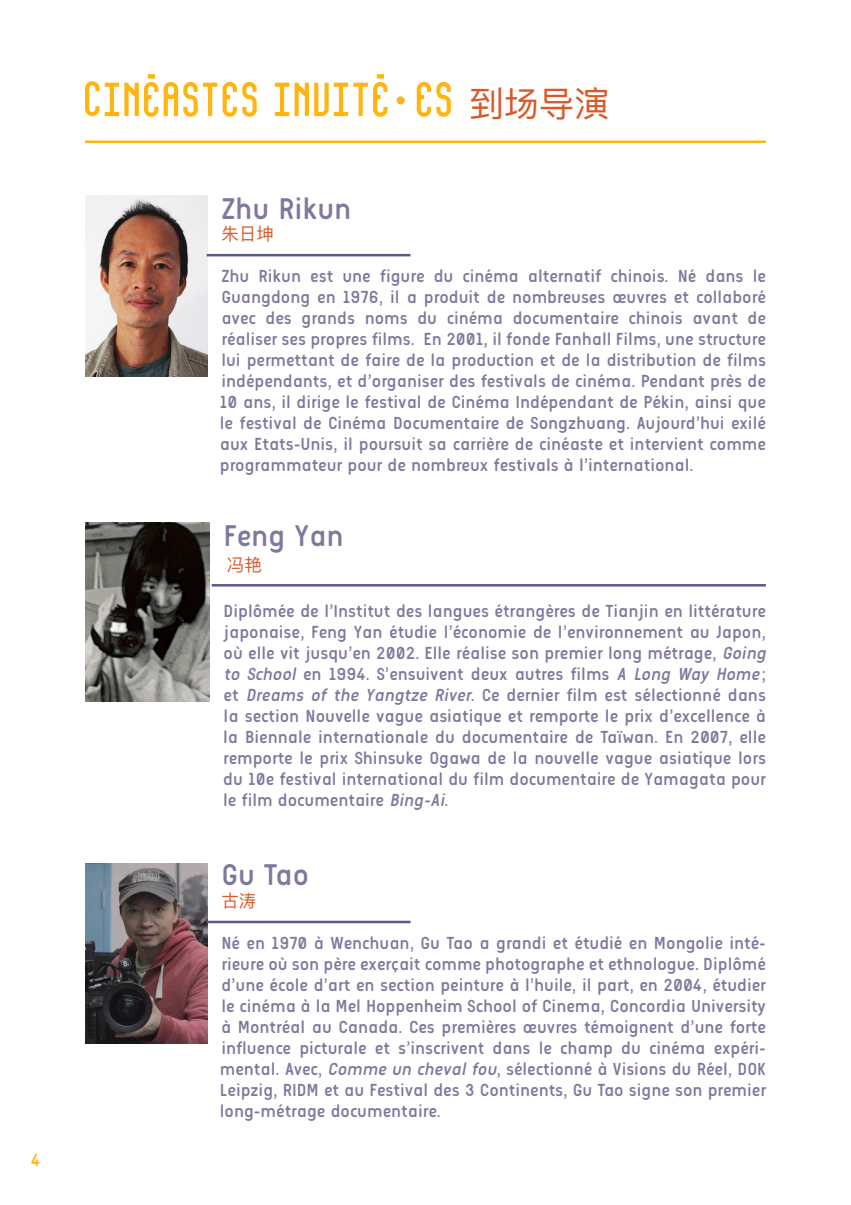
<style>
.page{position:relative;width:851px;height:1205px;background:#fff}
.page>*{position:absolute;margin:0;border:0;box-sizing:border-box;transform-origin:0 0}
.type_d_event{font:65px "brevedecomptoir 3";color:#ffb40f}
.lieu{font:30px "Easyrounded";color:#7f789c}
.lieu-2{font:17.5px/21px "Easyrounded";color:#7f789c;text-align:justify}
.lieu-3{font:17.5px "Ping Fang HK";color:#da5928}
.t1{font:17.5px "Easyrounded";color:#ffb40f}
.s1{font-family:"Easyrounded"}
.s2{font-family:"Ping Fang HK";font-size:35px;color:#da5928}
.s3{font-family:"Ping Fang SC"}
.s4{font-style:italic}
</style>
<div class="page">
<img style="left:85px;top:196px;width:122px;height:180px">
<img style="left:85px;top:523px;width:124px;height:179px">
<img style="left:85px;top:863px;width:122px;height:180px">
<hr style="left:207px;top:254px;width:203px;height:2px;background:#5b5886">
<hr style="left:207px;top:921px;width:203px;height:2px;background:#5b5886">
<hr style="left:212px;top:584px;width:553px;height:2px;background:#5b5886">
<hr style="left:85px;top:140px;width:680px;height:3px;background:#ffb40f">
<p class="t1" style="left:31px;top:1150px;width:11px">4</p>
<p class="type_d_event" style="left:85px;top:56px;width:525px">CINÉASTES INVITÉ<span class="s1">·</span>ES <span class="s2">到场导演</span></p>
<p class="lieu" style="left:221px;top:192px;width:131px">Zhu Rikun</p>
<p class="lieu-3" style="left:221px;top:223px;width:54px">朱日坤</p>
<p class="lieu-2" style="left:220px;top:266px;width:547px">Zhu Rikun est une figure du cinéma alternatif chinois. Né dans le Guangdong en 1976, il a produit de nombreuses œuvres et collaboré avec des grands noms du cinéma documentaire chinois avant de réaliser ses propres films. En 2001, il fonde Fanhall Films, une structure lui permettant de faire de la production et de la distribution de films indépendants, et d’organiser des festivals de cinéma. Pendant près de 10 ans, il dirige le festival de Cinéma Indépendant de Pékin, ainsi que le festival de Cinéma Documentaire de Songzhuang. Aujourd’hui exilé aux Etats-Unis, il poursuit sa carrière de cinéaste et intervient comme programmateur pour de nombreux festivals à l’international.</p>
<p class="lieu" style="left:223px;top:519px;width:122px">Feng Yan</p>
<p class="lieu-3" style="left:227px;top:553px;width:36px">冯<span class="s3">艳</span></p>
<p class="lieu-2" style="left:223px;top:601px;width:547px;text-align:left">Diplômée de l’Institut des langues étrangères de Tianjin en littérature japonaise, Feng Yan étudie l’économie de l’environnement au Japon, où elle vit jusqu’en 2002. Elle réalise son premier long métrage, <span class="s4">Going to School</span> en 1994. S’ensuivent deux autres films <span class="s4">A Long Way Home</span>; et <span class="s4">Dreams of the Yangtze River</span>. Ce dernier film est sélectionné dans la section Nouvelle vague asiatique et remporte le prix d’excellence à la Biennale internationale du documentaire de Taïwan. En 2007, elle remporte le prix Shinsuke Ogawa de la nouvelle vague asiatique lors du 10e festival international du film documentaire de Yamagata pour le film documentaire <span class="s4">Bing-Ai</span>.</p>
<p class="lieu" style="left:221px;top:858px;width:89px">Gu Tao</p>
<p class="lieu-3" style="left:221px;top:889px;width:36px">古涛</p>
<p class="lieu-2" style="left:220px;top:932px;width:547px">Né en 1970 à Wenchuan, Gu Tao a grandi et étudié en Mongolie inté&shy;rieure où son père exerçait comme photographe et ethnologue. Diplômé d’une école d’art en section peinture à l’huile, il part, en 2004, étudier le cinéma à la Mel Hoppenheim School of Cinema, Concordia University à Montréal au Canada. Ces premières œuvres témoignent d’une forte influence picturale et s’inscrivent dans le champ du cinéma expéri&shy;mental. Avec, <span class="s4">Comme un cheval fou</span>, sélectionné à Visions du Réel, DOK Leipzig, RIDM et au Festival des 3 Continents, Gu Tao signe son premier long-métrage documentaire.</p>
</div>
